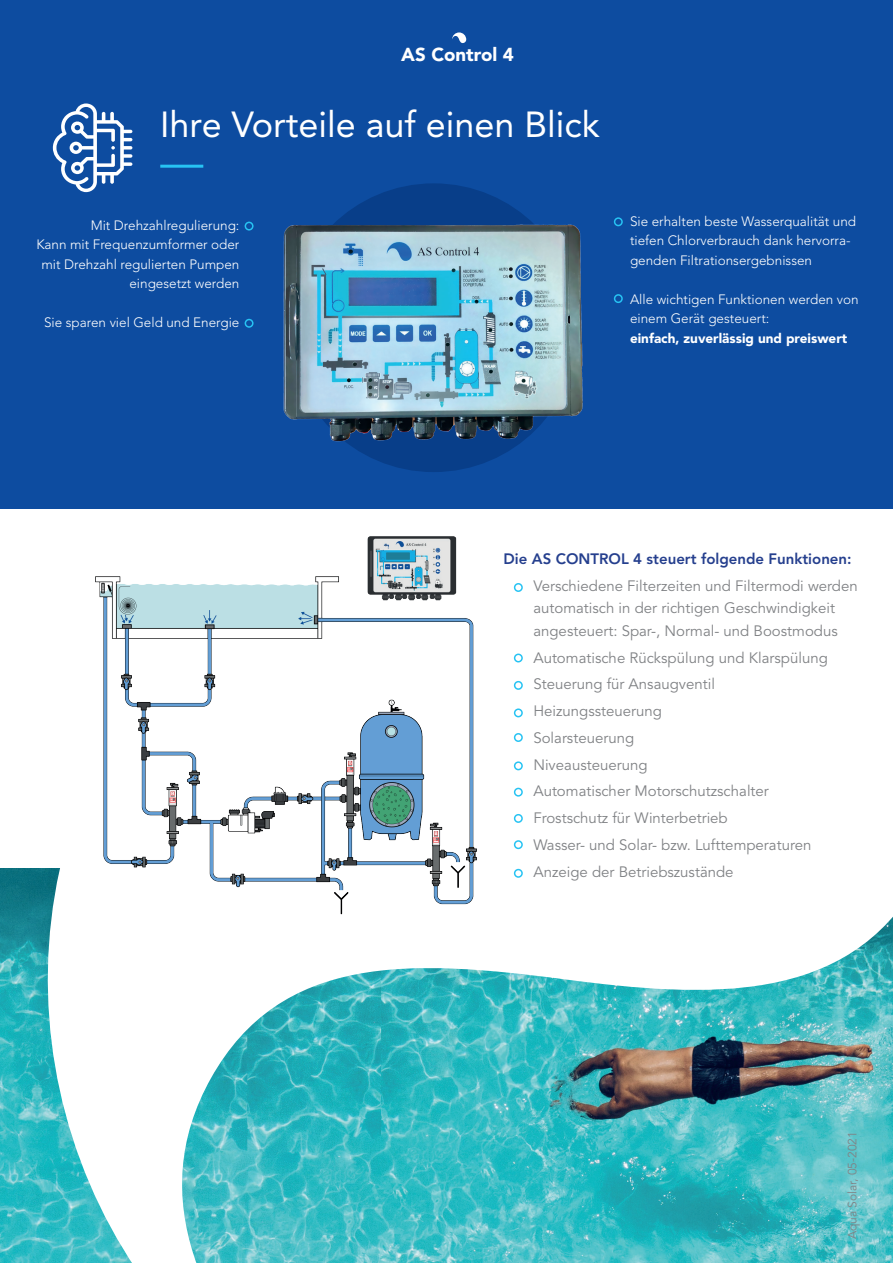
<style>
.page{position:relative;width:893px;height:1263px;background:#fff}
.page>*{position:absolute;margin:0;border:0;box-sizing:border-box;transform-origin:0 0}
.t1{font:36px "Avenir";color:#fff}
.t2{font:900 18.6px "Avenir";color:#fff}
.t3{font:15px/26.7px "Avenir";color:#808285}
.t4{font:800 15px "Avenir";color:#253f8e}
.t5{font:300 13.5px/19.5px "Avenir";color:#fff}
.t6{font:900 13.5px "Avenir";color:#fff}
.t7{font:12px "Avenir";color:#808285}
</style>
<div class="page">
<svg style="left:0;top:868px;width:893px;height:395px"></svg>
<div style="left:0;top:0;width:893px;height:509px;background:#0d4ca0"></div>
<div style="left:289px;top:183px;width:289px;height:289px;background:#083e89;border-radius:50%"></div>
<hr style="left:160px;top:165px;width:43px;height:3px;background:#27c3f3">
<svg style="left:452px;top:32px;width:14px;height:11px"></svg>
<div style="left:245px;top:222px;width:9px;height:9px;border:2px solid #27c3f3;border-radius:50%"></div>
<div style="left:245px;top:319px;width:9px;height:9px;border:2px solid #27c3f3;border-radius:50%"></div>
<div style="left:614px;top:217px;width:9px;height:9px;border:2px solid #27c3f3;border-radius:50%"></div>
<div style="left:614px;top:294px;width:9px;height:9px;border:2px solid #27c3f3;border-radius:50%"></div>
<svg style="left:53px;top:103px;width:79px;height:89px"></svg>
<img style="left:283px;top:220px;width:300px;height:225px">
<div style="left:64px;top:543px;width:465px;height:419px;background:#fff"></div>
<img style="left:95px;top:576px;width:419px;height:339px">
<img style="left:366px;top:536px;width:92px;height:65px">
<div style="left:514px;top:583px;width:9px;height:9px;border:2px solid #27c3f3;border-radius:50%"></div>
<div style="left:514px;top:653px;width:9px;height:9px;border:2px solid #27c3f3;border-radius:50%"></div>
<div style="left:514px;top:681px;width:9px;height:9px;border:2px solid #27c3f3;border-radius:50%"></div>
<div style="left:514px;top:708px;width:9px;height:9px;border:2px solid #27c3f3;border-radius:50%"></div>
<div style="left:514px;top:733px;width:9px;height:9px;border:2px solid #27c3f3;border-radius:50%"></div>
<div style="left:514px;top:761px;width:9px;height:9px;border:2px solid #27c3f3;border-radius:50%"></div>
<div style="left:514px;top:788px;width:9px;height:9px;border:2px solid #27c3f3;border-radius:50%"></div>
<div style="left:514px;top:814px;width:9px;height:9px;border:2px solid #27c3f3;border-radius:50%"></div>
<div style="left:514px;top:840px;width:9px;height:9px;border:2px solid #27c3f3;border-radius:50%"></div>
<div style="left:514px;top:869px;width:9px;height:9px;border:2px solid #27c3f3;border-radius:50%"></div>
<p class="t2" style="left:401px;top:43px;width:114px">AS Control 4</p>
<h1 class="t1" style="left:160px;top:104px;width:441px">Ihre Vorteile auf einen Blick</h1>
<p class="t5" style="left:36px;top:215px;width:205px;text-align:right">Mit Drehzahlregulierung:<br>Kann mit Frequenzumformer oder mit Drehzahl regulierten Pumpen eingesetzt werden</p>
<p class="t5" style="left:44px;top:313px;width:197px">Sie sparen viel Geld und Energie</p>
<p class="t5" style="left:630px;top:211px;width:228px">Sie erhalten beste Wasserqualität und tiefen Chlorverbrauch dank hervorra&shy;genden Filtrationsergebnissen</p>
<p class="t5" style="left:630px;top:289px;width:230px">Alle wichtigen Funktionen werden von einem Gerät gesteuert:</p>
<p class="t6" style="left:630px;top:330px;width:219px">einfach, zuverlässig und preiswert</p>
<p class="t4" style="left:504px;top:550px;width:349px">Die AS CONTROL 4 steuert folgende Funktionen:</p>
<p class="t3" style="left:533px;top:575px;width:326px;line-height:22.5px">Verschiedene Filterzeiten und Filtermodi werden automatisch in der richtigen Geschwindigkeit angesteuert: Spar-, Normal- und Boostmodus</p>
<p class="t3" style="left:533px;top:645px;width:296px">Automatische Rückspülung und Klarspülung<br>Steuerung für Ansaugventil<br>Heizungssteuerung<br>Solarsteuerung<br>Niveausteuerung<br>Automatischer Motorschutzschalter<br>Frostschutz für Winterbetrieb<br>Wasser- und Solar- bzw. Lufttemperaturen<br>Anzeige der Betriebszustände</p>
<p class="t7" style="left:845px;top:1239px;width:110px;rotate:-90deg">Aqua Solar, 05-2021</p>
</div>
